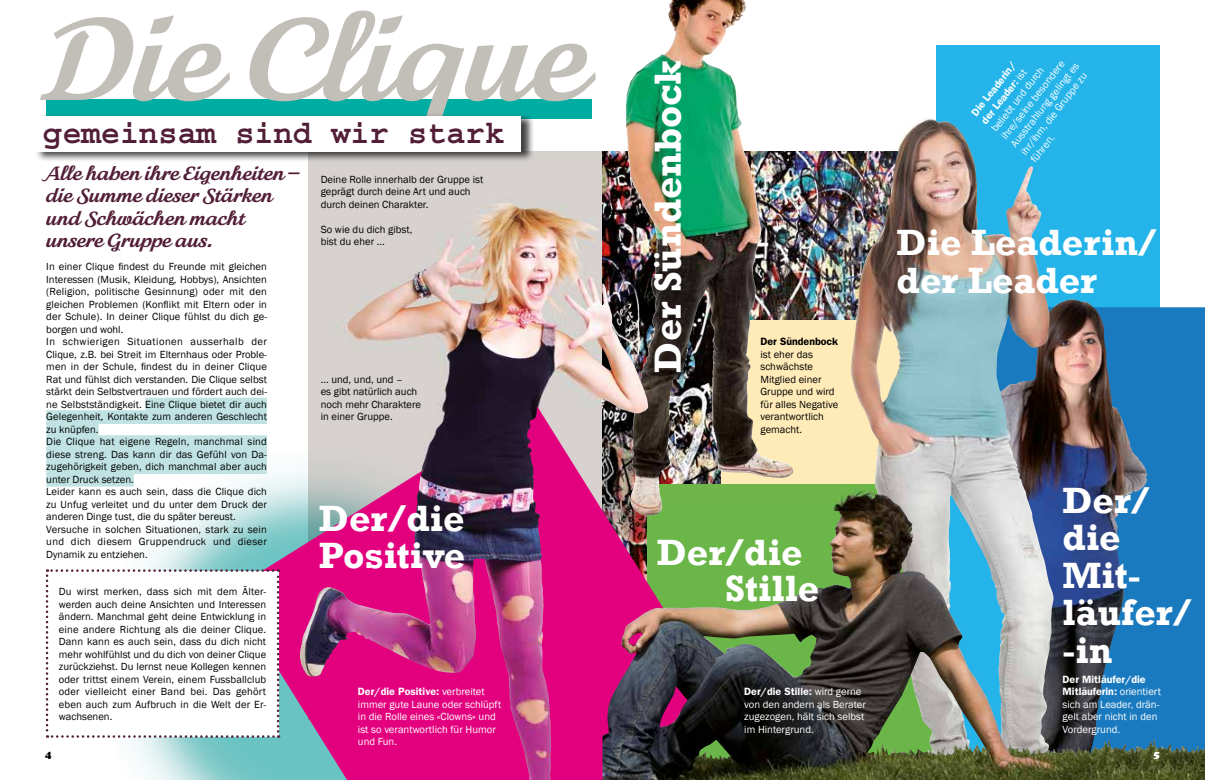
<style>
.page{position:relative;width:1205px;height:780px;background:#fff}
.page>*{position:absolute;margin:0;border:0;box-sizing:border-box;transform-origin:0 0}
.t1{font:700 122.25px "Fiona Script";color:#c2beb8}
.t2{font:700 38.75px "Rockwell";color:#fff}
.t3{font:700 37.5px/37.5px "Rockwell";color:#fff}
.t4{font:700 32.5px "Courier";letter-spacing:-.01em;color:#511d37}
.t5{font:700 20px/22.5px "Fiona Script";color:#511d37}
.t6{font:10.62px/12.5px "Franklin Gothic";letter-spacing:.005em;color:#000}
.t7{font:10.62px/12.5px "Franklin Gothic";color:#fff}
.t8{font:600 10.62px "Franklin Gothic";color:#000}
.t9{font:900 10.62px "Cooper";color:#000}
.t10{font:900 10.62px "Cooper";color:#fff}
.s1{font-weight:600}
</style>
<div class="page">
<img style="left:308px;top:161px;width:294px;height:240px">
<div style="left:937px;top:45px;width:223px;height:735px;background:#24b4e9"></div>
<div style="left:1124px;top:307px;width:81px;height:432px;background:#1a7abf"></div>
<img style="left:995px;top:303px;width:129px;height:189px">
<img style="left:602px;top:152px;width:248px;height:249px">
<svg style="left:721px;top:320px;width:129px;height:165px;background:#d6c59b"></svg>
<img style="left:45px;top:486px;width:184px;height:294px">
<div style="left:145px;top:397px;width:122px;height:14px;background:#c0e2e2"></div>
<div style="left:46px;top:410px;width:221px;height:14px;background:#c0e2e2"></div>
<div style="left:46px;top:422px;width:53px;height:14px;background:#c0e2e2"></div>
<div style="left:46px;top:435px;width:221px;height:14px;background:#c0e2e2"></div>
<div style="left:46px;top:447px;width:221px;height:14px;background:#c0e2e2"></div>
<div style="left:46px;top:460px;width:221px;height:14px;background:#c0e2e2"></div>
<div style="left:46px;top:472px;width:88px;height:14px;background:#c0e2e2"></div>
<img style="left:229px;top:401px;width:499px;height:379px">
<div style="left:46px;top:99px;width:546px;height:19px;background:#00ada2"></div>
<svg style="left:46px;top:569px;width:233px;height:168px"></svg>
<div style="left:34px;top:113px;width:500px;height:49px;background:#000;opacity:.75"></div>
<div style="left:34px;top:117px;width:487px;height:35px;background:#fff"></div>
<img style="left:850px;top:117px;width:145px;height:375px">
<img style="left:602px;top:492px;width:569px;height:288px">
<img style="left:702px;top:485px;width:172px;height:26px">
<img style="left:1140px;top:739px;width:65px;height:41px">
<img style="left:624px;top:0;width:78px;height:515px">
<img style="left:347px;top:203px;width:161px;height:346px">
<h1 class="t1" style="left:46px;top:-26px;width:544px">Die Clique</h1>
<h3 class="t4" style="left:43px;top:116px;width:463px">gemeinsam sind wir stark</h3>
<h3 class="t5" style="left:46px;top:162px;width:255px">Alle haben ihre Eigenheiten – die Summe dieser Stärken und Schwächen macht unsere Gruppe aus.</h3>
<p class="t6" style="left:46px;top:260px;width:222px">In einer Clique findest du Freunde mit gleichen Interessen (Musik, Kleidung, Hobbys), Ansichten (Religion, politische Gesinnung) oder mit den gleichen Problemen (Konflikt mit Eltern oder in der Schule). In deiner Clique fühlst du dich ge&shy;borgen und wohl.<br>In schwierigen Situationen ausserhalb der Clique, z.B. bei Streit im Elternhaus oder Proble&shy;men in der Schule, findest du in deiner Clique Rat und fühlst dich verstanden. Die Clique selbst stärkt dein Selbstvertrauen und fördert auch dei&shy;ne Selbstständigkeit. Eine Clique bietet dir auch Gelegenheit, Kontakte zum anderen Geschlecht zu knüpfen.<br>Die Clique hat eigene Regeln, manchmal sind diese streng. Das kann dir das Gefühl von Da&shy;zugehörigkeit geben, dich manchmal aber auch unter Druck setzen.<br>Leider kann es auch sein, dass die Clique dich zu Unfug verleitet und du unter dem Druck der anderen Dinge tust, die du später bereust.<br>Versuche in solchen Situationen, stark zu sein und dich diesem Gruppendruck und dieser Dynamik zu entziehen.</p>
<p class="t6" style="left:59px;top:585px;width:209px;text-align:justify">Du wirst merken, dass sich mit dem Älter&shy;werden auch deine Ansichten und Interessen ändern. Manchmal geht deine Entwicklung in eine andere Richtung als die deiner Clique.<br>Dann kann es auch sein, dass du dich nicht mehr wohlfühlst und du dich von deiner Clique zurückziehst. Du lernst neue Kollegen kennen oder trittst einem Verein, einem Fussballclub oder vielleicht einer Band bei. Das gehört eben auch zum Aufbruch in die Welt der Er&shy;wachsenen.</p>
<p class="t9" style="left:45px;top:748px;width:8px">4</p>
<p class="t6" style="left:321px;top:173px;width:164px">Deine Rolle innerhalb der Gruppe ist geprägt durch deine Art und auch durch deinen Charakter.</p>
<p class="t6" style="left:321px;top:223px;width:93px">So wie du dich gibst, bist du eher ...</p>
<p class="t6" style="left:321px;top:373px;width:102px">... und, und, und –<br>es gibt natürlich auch noch mehr Charaktere in einer Gruppe.</p>
<h3 class="t3" style="left:319px;top:499px;width:148px">Der/die<br>Positive</h3>
<p class="t7" style="left:358px;top:685px;width:145px"><span class="s1">Der/die Positive:</span> verbreitet immer gute Laune oder schlüpft in die Rolle eines «Clowns» und ist so verantwortlich für Humor und Fun.</p>
<h2 class="t2" style="left:644px;top:372px;width:314px;rotate:-90deg">Der Sündenbock</h2>
<p class="t8" style="left:760px;top:335px;width:79px">Der Sündenbock</p>
<p class="t6" style="left:760px;top:348px;width:79px">ist eher das schwächste<br>Mitglied einer<br>Gruppe und wird für alles Negative verantwortlich gemacht.</p>
<h3 class="t3" style="left:725px;top:534px;width:96px;line-height:36px;text-indent:-68px">Der/die<br>Stille</h3>
<p class="t7" style="left:744px;top:685px;width:123px"><span class="s1">Der/die Stille:</span> wird gerne von den andern als Berater zugezogen, hält sich selbst im Hintergrund.</p>
<p class="t7" style="left:969px;top:111px;width:106px;rotate:-52deg"><span class="s1">Die Leaderin/<br>der Leader:</span> ist<br>beliebt und durch ihre/seine besondere<br>Ausstrahlung gelingt es ihr/ihm, die Gruppe zu führen.</p>
<h3 class="t3" style="left:896px;top:224px;width:262px">Die Leaderin/ der Leader</h3>
<h3 class="t3" style="left:1062px;top:481px;width:131px">Der/ die<br>Mit&shy;läufer/ -in</h3>
<p class="t7" style="left:1062px;top:673px;width:100px"><span class="s1">Der Mitläufer/die<br>Mitläuferin:</span> orientiert sich am Leader, drän&shy;gelt aber nicht in den<br>Vordergrund.</p>
<p class="t10" style="left:1153px;top:748px;width:8px">5</p>
</div>
